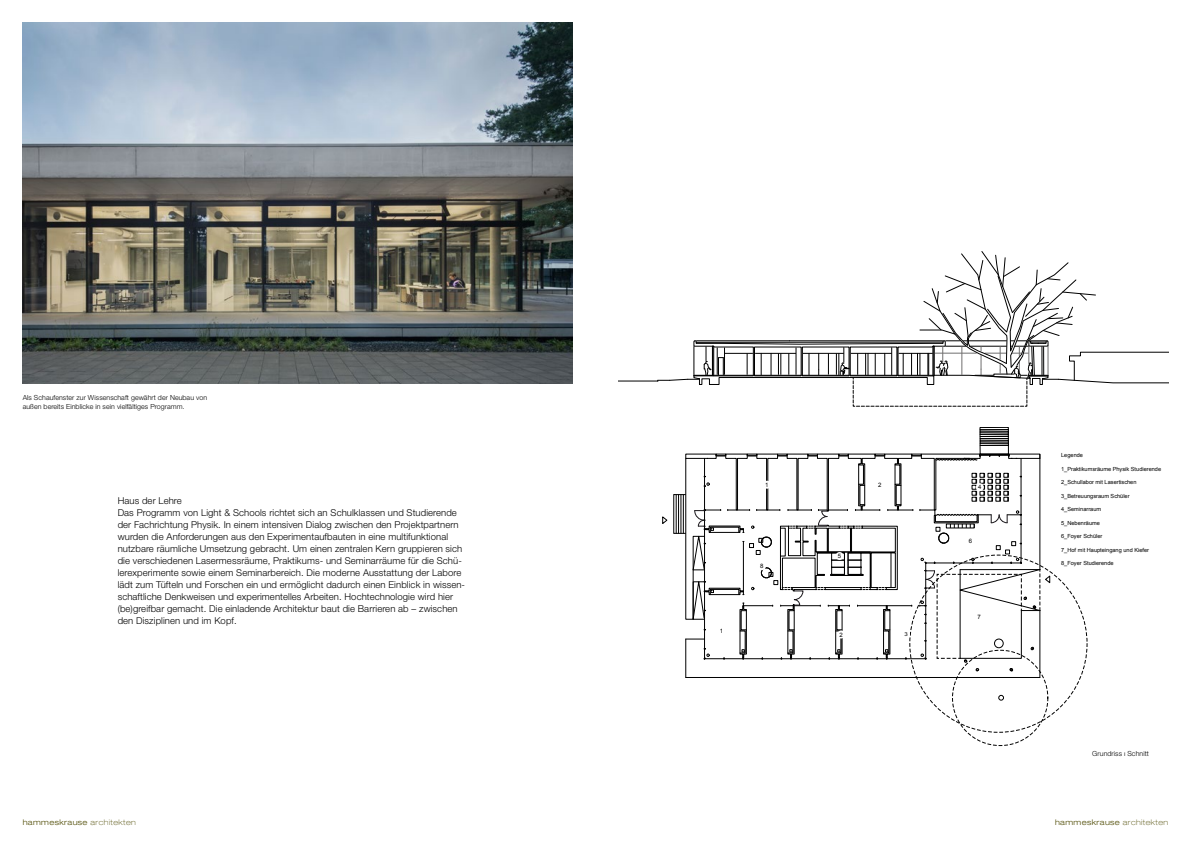
<style>
.page{position:relative;width:1191px;height:842px;background:#fff}
.page>*{position:absolute;margin:0;border:0;box-sizing:border-box;transform-origin:0 0}
.t1{font:300 9.5px/12px "Helvetica Neue LT Pro";letter-spacing:.01em;color:#000}
.t2{font:300 expanded 7.8px "Helvetica Neue LT Pro";letter-spacing:.05em;color:#4d4900}
.t3{font:300 7px/8.4px "Helvetica Neue LT Pro";letter-spacing:.01em;color:#000}
.t4{font:6px "Arial";color:#000}
.t5{font:5.6px "Arial";color:#000}
.t6{font:5.3px "Arial";color:#000;scale:1.13 1}
.s1{font-weight:100}
</style>
<div class="page">
<hr style="left:1039px;top:610px;width:1px;height:67px;background:#000">
<hr style="left:685px;top:639px;width:1px;height:38px;background:#000">
<hr style="left:686px;top:677px;width:354px;height:1px;background:#000">
<hr style="left:678px;top:495px;width:1px;height:38px;background:#000">
<hr style="left:676px;top:495px;width:1px;height:38px;background:#000">
<hr style="left:683px;top:495px;width:1px;height:38px;background:#000">
<hr style="left:681px;top:495px;width:1px;height:38px;background:#000">
<div style="left:980px;top:445px;width:28px;height:9px;border:1px solid #000"></div>
<div style="left:980px;top:443px;width:28px;height:2px;border:1px solid #000"></div>
<div style="left:980px;top:439px;width:28px;height:2px;border:1px solid #000"></div>
<div style="left:980px;top:436px;width:28px;height:3px;border:1px solid #000"></div>
<div style="left:980px;top:434px;width:28px;height:2px;border:1px solid #000"></div>
<div style="left:980px;top:430px;width:28px;height:2px;border:1px solid #000"></div>
<div style="left:980px;top:427px;width:28px;height:3px;border:1px solid #000"></div>
<svg style="left:998px;top:695px;width:5px;height:5px"></svg>
<svg style="left:662px;top:517px;width:5px;height:7px"></svg>
<svg style="left:685px;top:454px;width:365px;height:208px"></svg>
<div style="left:763px;top:481px;width:8px;height:8px;background:#fff;border-radius:50%"></div>
<div style="left:875px;top:481px;width:8px;height:8px;background:#fff;border-radius:50%"></div>
<div style="left:835px;top:552px;width:8px;height:8px;background:#fff;border-radius:50%"></div>
<div style="left:758px;top:562px;width:8px;height:8px;background:#fff;border-radius:50%"></div>
<div style="left:966px;top:538px;width:8px;height:7px;background:#fff;border-radius:50%"></div>
<div style="left:975px;top:612px;width:8px;height:8px;background:#fff;border-radius:50%"></div>
<div style="left:975px;top:483px;width:8px;height:8px;background:#fff;border-radius:50%"></div>
<div style="left:718px;top:627px;width:7px;height:8px;background:#fff;border-radius:50%"></div>
<div style="left:837px;top:630px;width:8px;height:8px;background:#fff;border-radius:50%"></div>
<div style="left:902px;top:630px;width:8px;height:8px;background:#fff;border-radius:50%"></div>
<hr style="left:618px;top:381px;width:40px;height:1px;background:#000">
<svg style="left:657px;top:251px;width:511px;height:156px"></svg>
<img style="left:23px;top:23px;width:550px;height:360px">
<p class="t3" style="left:23px;top:394px;width:186px">Als Schaufenster zur Wissenschaft gewährt der Neubau von außen bereits Einblicke in sein vielfältiges Programm.</p>
<p class="t1" style="left:118px;top:494px;width:349px">Haus der Lehre<br>Das Programm von Light &amp; Schools richtet sich an Schulklassen und Studierende der Fachrichtung Physik. In einem intensiven Dialog zwischen den Projektpartnern wurden die Anforderungen aus den Experimentaufbauten in eine multifunktional nutzbare räumliche Umsetzung gebracht. Um einen zentralen Kern gruppieren sich die verschiedenen Lasermessräume, Praktikums- und Seminarräume für die Schü&shy;lerexperimente sowie einem Seminarbereich. Die moderne Ausstattung der Labore lädt zum Tüfteln und Forschen ein und ermöglicht dadurch einen Einblick in wissen&shy;schaftliche Denkweisen und experimentelles Arbeiten. Hochtechnologie wird hier (be)greifbar gemacht. Die einladende Architektur baut die Barrieren ab – zwischen den Disziplinen und im Kopf.</p>
<p class="t4" style="left:720px;top:628px;width:5px">1</p>
<p class="t4" style="left:765px;top:481px;width:5px">1</p>
<p class="t4" style="left:878px;top:481px;width:5px">2</p>
<p class="t4" style="left:760px;top:563px;width:5px">8</p>
<p class="t4" style="left:838px;top:553px;width:5px">5</p>
<p class="t4" style="left:839px;top:631px;width:5px">2</p>
<p class="t6" style="left:904px;top:631px;width:4px">3</p>
<p class="t4" style="left:978px;top:484px;width:5px">4</p>
<p class="t4" style="left:968px;top:538px;width:5px">6</p>
<p class="t4" style="left:977px;top:613px;width:5px">7</p>
<p class="t5" style="left:1061px;top:452px;width:23px">Legende</p>
<p class="t5" style="left:1061px;top:465px;width:102px">1_Praktikumsräume Physik Studierende</p>
<p class="t5" style="left:1061px;top:479px;width:77px">2_Schullabor mit Lasertischen</p>
<p class="t5" style="left:1061px;top:492px;width:70px">3_Betreuungsraum Schüler</p>
<p class="t5" style="left:1061px;top:506px;width:42px">4_Seminarraum</p>
<p class="t5" style="left:1061px;top:519px;width:40px">5_Nebenräume</p>
<p class="t5" style="left:1061px;top:533px;width:43px">6_Foyer Schüler</p>
<p class="t5" style="left:1061px;top:546px;width:89px">7_Hof mit Haupteingang und Kiefer</p>
<p class="t5" style="left:1061px;top:560px;width:54px">8_Foyer Studierende</p>
<p class="t3" style="left:1092px;top:749px;width:58px">Grundriss ı Schnitt</p>
<p class="t2" style="left:23px;top:817px;width:115px">hammeskrause <span class="s1">architekten</span></p>
<p class="t2" style="left:1055px;top:817px;width:115px">hammeskrause <span class="s1">architekten</span></p>
</div>
